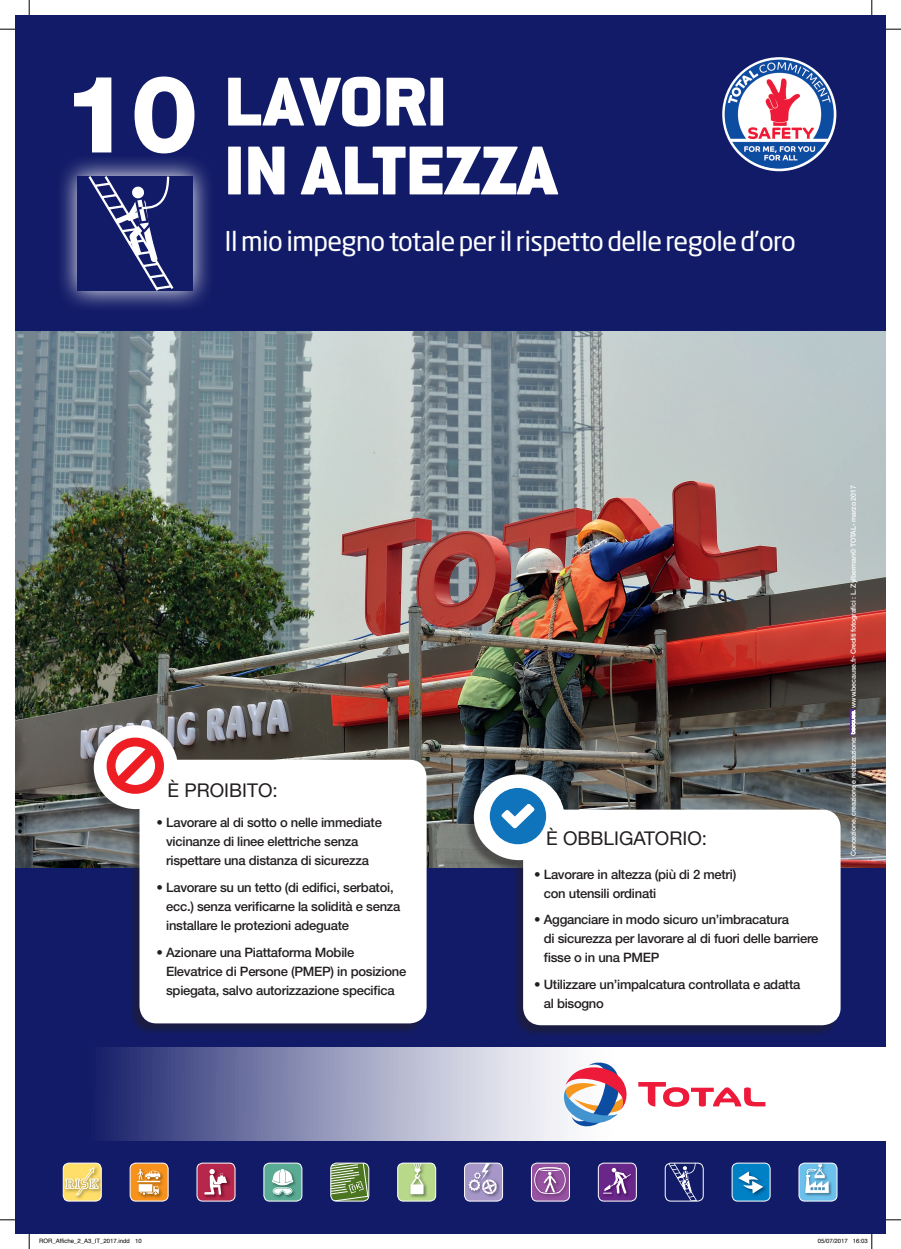
<style>
.page{position:relative;width:901px;height:1249px;background:#fff}
.page>*{position:absolute;margin:0;border:0;box-sizing:border-box;transform-origin:0 0}
.t1{font:800 107.6px "Helvetica Neue LT Std";color:#fff}
.t2{font:900 75.8px/68.9px "Conduit ITC Std";color:#fff}
.t3{font:27px "Neo Sans Pro";letter-spacing:-.02em;color:#fff}
.t4{font:19px "Helvetica Neue LT Std";color:#231f20}
.t5{font:500 13px/19px "Helvetica Neue LT Std";letter-spacing:-.02em;color:#231f20}
.t6{font:500 7px "Helvetica Neue LT Std";letter-spacing:-.02em;color:#fff}
.t7{font:6px "Helvetica";color:#000}
</style>
<div class="page">
<div style="left:15px;top:15px;width:870px;height:1219px;background:#121b67"></div>
<svg style="left:63px;top:1163px;width:38px;height:38px"></svg>
<div style="left:63px;top:1163px;width:39px;height:39px;border:1px solid #fff;border-radius:6px"></div>
<svg style="left:130px;top:1163px;width:38px;height:38px"></svg>
<div style="left:130px;top:1163px;width:38px;height:39px;border:1px solid #fff;border-radius:6px"></div>
<svg style="left:198px;top:1163px;width:37px;height:38px"></svg>
<div style="left:196px;top:1163px;width:39px;height:39px;border:1px solid #fff;border-radius:6px"></div>
<svg style="left:264px;top:1163px;width:38px;height:38px"></svg>
<div style="left:263px;top:1163px;width:39px;height:39px;border:1px solid #fff;border-radius:6px"></div>
<svg style="left:331px;top:1163px;width:37px;height:38px"></svg>
<div style="left:330px;top:1163px;width:39px;height:39px;border:1px solid #fff;border-radius:6px"></div>
<svg style="left:397px;top:1163px;width:38px;height:38px"></svg>
<div style="left:397px;top:1163px;width:39px;height:39px;border:1px solid #fff;border-radius:6px"></div>
<svg style="left:464px;top:1163px;width:38px;height:37px"></svg>
<div style="left:464px;top:1163px;width:39px;height:39px;border:1px solid #fff;border-radius:6px"></div>
<svg style="left:531px;top:1163px;width:38px;height:38px"></svg>
<div style="left:531px;top:1163px;width:38px;height:39px;border:1px solid #fff;border-radius:6px"></div>
<svg style="left:599px;top:1163px;width:37px;height:38px"></svg>
<div style="left:597px;top:1163px;width:39px;height:39px;border:1px solid #fff;border-radius:6px"></div>
<svg style="left:666px;top:1163px;width:37px;height:38px"></svg>
<div style="left:664px;top:1163px;width:39px;height:39px;border:1px solid #fff;border-radius:6px"></div>
<svg style="left:733px;top:1163px;width:36px;height:38px"></svg>
<div style="left:731px;top:1163px;width:39px;height:39px;border:1px solid #fff;border-radius:6px"></div>
<svg style="left:800px;top:1163px;width:36px;height:38px"></svg>
<div style="left:798px;top:1163px;width:39px;height:39px;border:1px solid #fff;border-radius:6px"></div>
<svg style="left:722px;top:57px;width:114px;height:114px"></svg>
<img style="left:724px;top:60px;width:109px;height:109px;border-radius:55px">
<svg style="left:106px;top:1048px;width:779px;height:93px;background:#b7bad0"></svg>
<svg style="left:638px;top:1082px;width:127px;height:25px;background:#f8a8b4"></svg>
<svg style="left:563px;top:1061px;width:67px;height:70px;background:#c7afbc"></svg>
<img style="left:15px;top:332px;width:870px;height:535px">
<svg style="left:61px;top:159px;width:148px;height:148px"></svg>
<div style="left:77px;top:176px;width:115px;height:115px;background:#121b67"></div>
<svg style="left:86px;top:174px;width:89px;height:119px"></svg>
<div style="left:84px;top:727px;width:342px;height:308px;background:#231f20;opacity:.5"></div>
<svg style="left:93px;top:724px;width:334px;height:300px;background:#d6d7dc"></svg>
<svg style="left:104px;top:734px;width:62px;height:63px;background:#f69c9f"></svg>
<div style="left:462px;top:776px;width:377px;height:261px;background:#231f20;opacity:.5"></div>
<svg style="left:472px;top:773px;width:369px;height:253px;background:#d1d2d8"></svg>
<div style="left:489px;top:788px;width:57px;height:56px;background:#1074bc;border-radius:50%"></div>
<svg style="left:501px;top:804px;width:33px;height:25px"></svg>
<svg style="left:850px;top:710px;width:5px;height:24px"></svg>
<svg style="left:0;top:29px;width:15px;height:1px"></svg>
<svg style="left:885px;top:29px;width:15px;height:1px"></svg>
<svg style="left:0;top:1219px;width:15px;height:2px"></svg>
<svg style="left:885px;top:1219px;width:15px;height:2px"></svg>
<svg style="left:29px;top:0;width:1px;height:15px"></svg>
<svg style="left:29px;top:1234px;width:1px;height:15px"></svg>
<svg style="left:871px;top:0;width:1px;height:15px"></svg>
<svg style="left:871px;top:1234px;width:1px;height:15px"></svg>
<p class="t1" style="left:63px;top:50px;width:137px">10</p>
<p class="t2" style="left:224px;top:68px;width:334px">LAVORI<br>IN ALTEZZA</p>
<p class="t3" style="left:224px;top:225px;width:572px">Il mio impegno totale per il rispetto delle regole d’oro</p>
<p class="t4" style="left:167px;top:779px;width:112px">È PROIBITO:</p>
<p class="t5" style="left:166px;top:813px;width:217px;text-indent:-10px">• Lavorare al di sotto o nelle immediate vicinanze di linee elettriche senza rispettare una distanza di sicurezza</p>
<p class="t5" style="left:166px;top:878px;width:236px;text-indent:-10px">• Lavorare su un tetto (di edifici, serbatoi, ecc.) senza verificarne la solidità e senza installare le protezioni adeguate</p>
<p class="t5" style="left:166px;top:942px;width:241px;text-indent:-10px">• Azionare una Piattaforma Mobile<br>Elevatrice di Persone (PMEP) in posizione spiegata, salvo autorizzazione specifica</p>
<p class="t4" style="left:546px;top:827px;width:162px">È OBBLIGATORIO:</p>
<p class="t5" style="left:543px;top:864px;width:194px;text-indent:-10px">• Lavorare in altezza (più di 2 metri) con utensili ordinati</p>
<p class="t5" style="left:543px;top:910px;width:276px;text-indent:-10px">• Agganciare in modo sicuro un’imbracatura<br>di sicurezza per lavorare al di fuori delle barriere fisse o in una PMEP</p>
<p class="t5" style="left:543px;top:975px;width:258px;text-indent:-10px">• Utilizzare un’impalcatura controllata e adatta al bisogno</p>
<p class="t6" style="left:849px;top:708px;width:224px;rotate:-90deg">www.because.fr- Crediti fotografici : L. Zylberman© TOTAL- marzo 2017</p>
<p class="t6" style="left:849px;top:856px;width:121px;rotate:-90deg">Concezione, creazione e realizzazione:</p>
<p class="t7" style="left:39px;top:1236px;width:104px">ROR_Affiche_2_A3_IT_2017.indd 10</p>
<p class="t7" style="left:817px;top:1236px;width:52px">05/07/2017 16:03</p>
</div>
